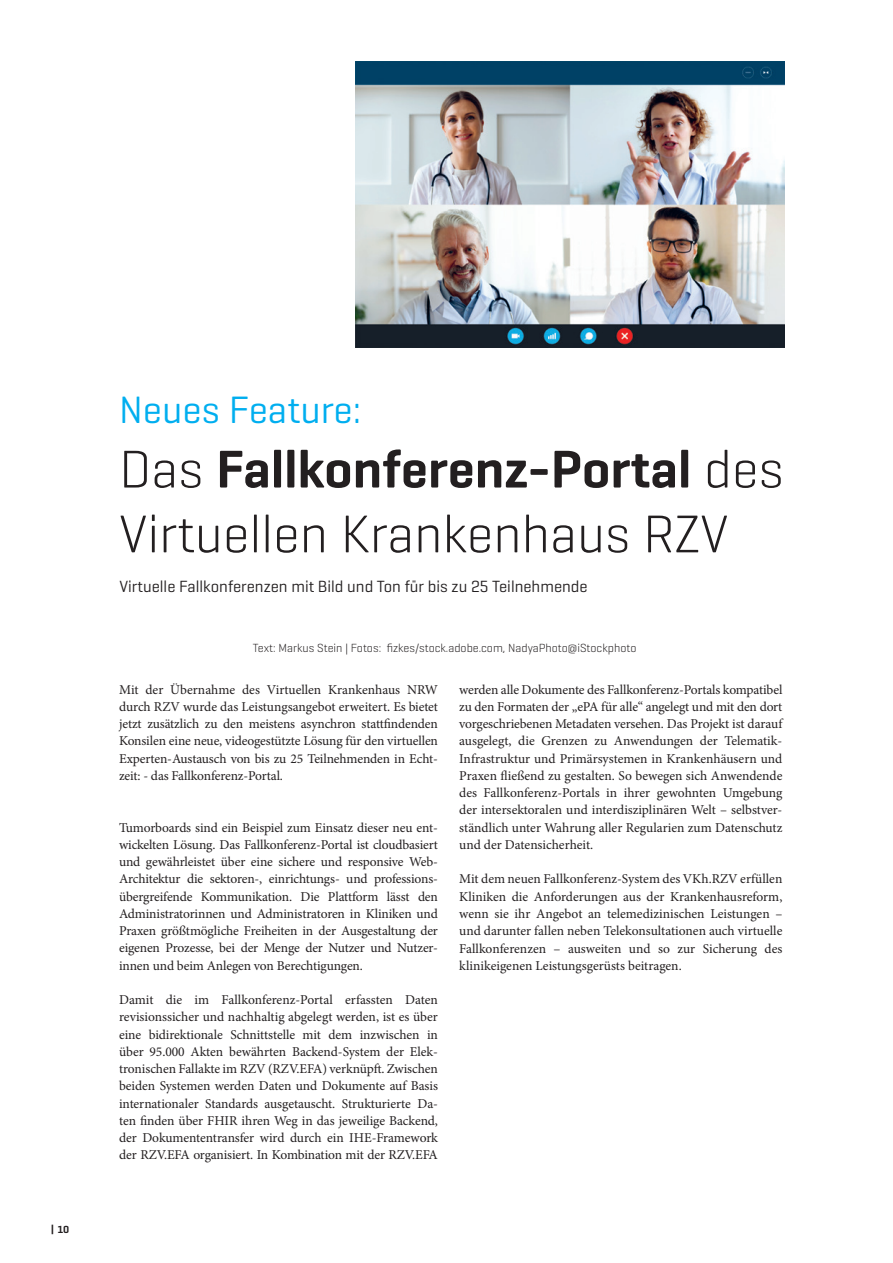
<style>
.page{position:relative;width:893px;height:1263px;background:#fff}
.page>*{position:absolute;margin:0;border:0;box-sizing:border-box;transform-origin:0 0}
.t1{font:300 54px/64.8px "Geogrotesque";color:#231f20}
.t2{font:38.85px "Geogrotesque";color:#00aeef}
.t3{font:16.5px "Geogrotesque";color:#231f20}
.t4{font:13.5px/17.2px "Minion Pro";letter-spacing:-.01em;color:#231f20;text-align:justify}
.t5{font:300 12px "Geogrotesque";color:#231f20}
.t6{font:600 10.5px "Geogrotesque";color:#231f20}
.s1{font-weight:600}
</style>
<div class="page">
<img style="left:355px;top:62px;width:430px;height:286px">
<p class="t6" style="left:51px;top:1222px;width:20px">| 10</p>
<h2 class="t2" style="left:119px;top:385px;width:244px">Neues Feature:</h2>
<h1 class="t1" style="left:119px;top:435px;width:666px">Das <span class="s1">Fallkonferenz-Portal</span> des<br>Virtuellen Krankenhaus RZV</h1>
<p class="t3" style="left:119px;top:576px;width:470px">Virtuelle Fallkonferenzen mit Bild und Ton für bis zu 25 Teilnehmende</p>
<p class="t5" style="left:253px;top:641px;width:385px">Text: Markus Stein | Fotos: fizkes/stock.adobe.com, NadyaPhoto@iStockphoto</p>
<p class="t4" style="left:119px;top:681px;width:320px">Mit der Übernahme des Virtuellen Krankenhaus NRW durch RZV wurde das Leistungsangebot erweitert. Es bietet jetzt zusätzlich zu den meistens asynchron stattfindenden Konsilen eine neue, videogestützte Lösung für den virtuellen Experten-Austausch von bis zu 25 Teilnehmenden in Echt&shy;zeit: - das Fallkonferenz-Portal.</p>
<p class="t4" style="left:119px;top:819px;width:320px">Tumorboards sind ein Beispiel zum Einsatz dieser neu ent&shy;wickelten Lösung. Das Fallkonferenz-Portal ist cloudbasiert und gewährleistet über eine sichere und responsive Web-Architektur die sektoren-, einrichtungs- und professions&shy;übergreifende Kommunikation. Die Plattform lässt den Administratorinnen und Administratoren in Kliniken und Praxen größtmögliche Freiheiten in der Ausgestaltung der eigenen Prozesse, bei der Menge der Nutzer und Nutzer&shy;innen und beim Anlegen von Berechtigungen.</p>
<p class="t4" style="left:119px;top:991px;width:320px">Damit die im Fallkonferenz-Portal erfassten Daten revisionssicher und nachhaltig abgelegt werden, ist es über eine bidirektionale Schnittstelle mit dem inzwischen in über 95.000 Akten bewährten Backend-System der Elek&shy;tronischen Fallakte im RZV (RZV.EFA) verknüpft. Zwischen beiden Systemen werden Daten und Dokumente auf Basis internationaler Standards ausgetauscht. Strukturierte Da&shy;ten finden über FHIR ihren Weg in das jeweilige Backend, der Dokumententransfer wird durch ein IHE-Framework der RZV.EFA organisiert. In Kombination mit der RZV.EFA</p>
<p class="t4" style="left:459px;top:681px;width:325px">werden alle Dokumente des Fallkonferenz-Portals kompatibel zu den Formaten der „ePA für alle“ angelegt und mit den dort vorgeschriebenen Metadaten versehen. Das Projekt ist darauf ausgelegt, die Grenzen zu Anwendungen der Telematik-Infrastruktur und Primärsystemen in Krankenhäusern und Praxen fließend zu gestalten. So bewegen sich Anwendende des Fallkonferenz-Portals in ihrer gewohnten Umgebung der intersektoralen und interdisziplinären Welt – selbstver&shy;ständlich unter Wahrung aller Regularien zum Datenschutz und der Datensicherheit.</p>
<p class="t4" style="left:459px;top:871px;width:325px">Mit dem neuen Fallkonferenz-System des VKh.RZV erfüllen Kliniken die Anforderungen aus der Krankenhausreform, wenn sie ihr Angebot an telemedizinischen Leistungen – und darunter fallen neben Telekonsultationen auch virtuelle Fallkonferenzen – ausweiten und so zur Sicherung des klinikeigenen Leistungsgerüsts beitragen.</p>
</div>
